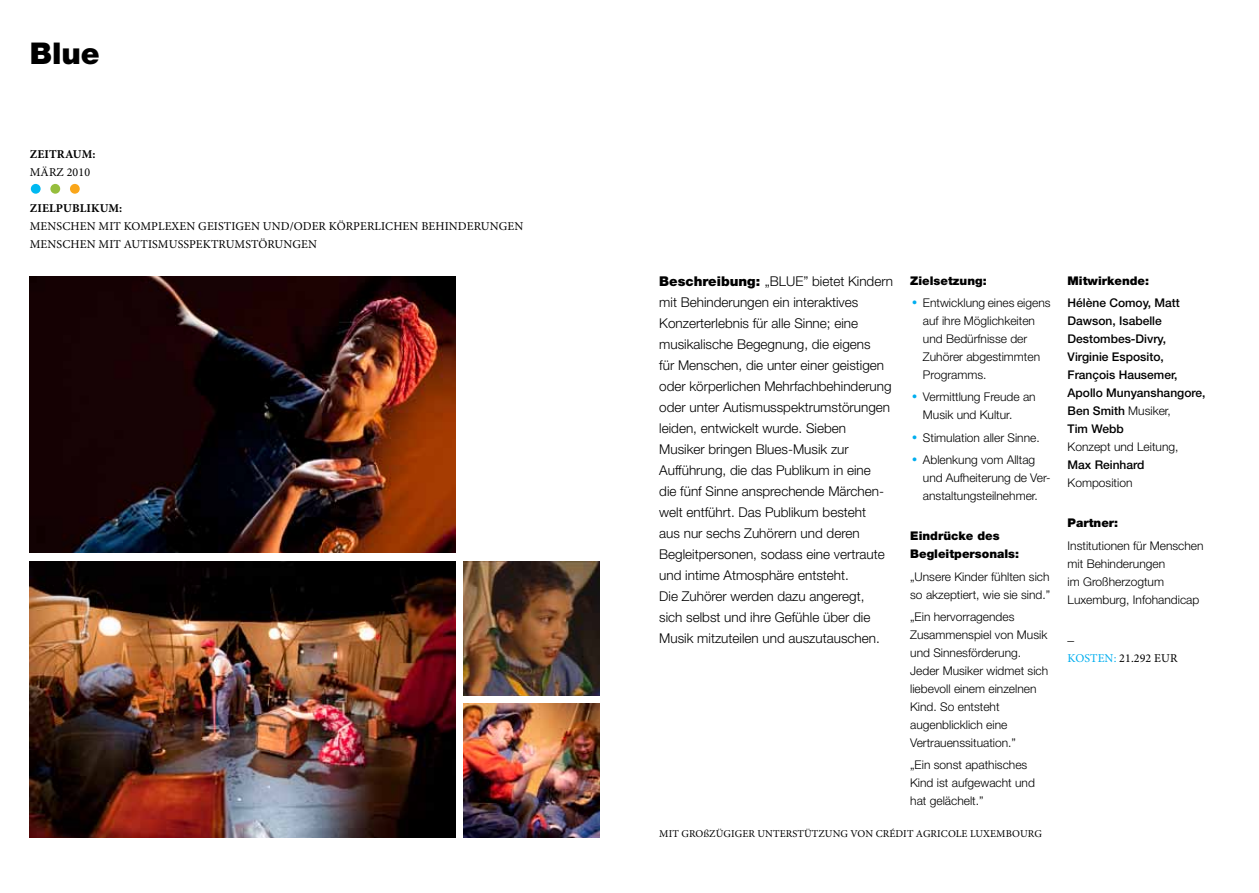
<style>
.page{position:relative;width:1259px;height:893px;background:#fff}
.page>*{position:absolute;margin:0;border:0;box-sizing:border-box;transform-origin:0 0}
.t1{font:900 30px "Helvetica Neue LT Std";color:#000}
.t2{font:300 13.5px/21px "Helvetica Neue LT Std";color:#000}
.t3{font:300 12px/18px "Helvetica Neue LT Std";color:#000}
.t4{font:500 12px/18px "Helvetica Neue LT Std";color:#000}
.t5{font:12px/18px "Minion Pro";letter-spacing:.01em;color:#000}
.t6{font:900 12px/18px "Helvetica Neue LT Std";color:#000}
.t7{font:700 12px "Minion Pro";letter-spacing:.01em;color:#000}
.t8{font:10.5px "Minion Pro";letter-spacing:.01em;color:#000}
.s1{font-weight:900}
.s2{font-family:"Bauhaus 93";font-weight:400;font-size:13.5px;color:#00aeef}
.s3{font-weight:300}
.s4{color:#00aeef}
</style>
<div class="page">
<img style="left:30px;top:561px;width:425px;height:277px">
<img style="left:30px;top:276px;width:425px;height:277px">
<img style="left:463px;top:561px;width:137px;height:134px">
<img style="left:463px;top:704px;width:137px;height:134px">
<div style="left:31px;top:184px;width:10px;height:10px;background:#00b9f1;border-radius:50%"></div>
<div style="left:50px;top:184px;width:10px;height:10px;background:#96be3d;border-radius:50%"></div>
<div style="left:70px;top:184px;width:10px;height:10px;background:#faa61a;border-radius:50%"></div>
<h1 class="t1" style="left:30px;top:35px;width:72px">Blue</h1>
<p class="t7" style="left:30px;top:147px;width:67px">ZEITRAUM:</p>
<p class="t5" style="left:30px;top:163px;width:62px">MÄRZ 2010</p>
<p class="t7" style="left:30px;top:201px;width:94px">ZIELPUBLIKUM:</p>
<p class="t5" style="left:30px;top:217px;width:495px">MENSCHEN MIT KOMPLEXEN GEISTIGEN UND/ODER KÖRPERLICHEN BEHINDERUNGEN<br>MENSCHEN MIT AUTISMUSSPEKTRUMSTÖRUNGEN</p>
<p class="t2" style="left:659px;top:270px;width:235px"><span class="s1">Beschreibung:</span> „BLUE” bietet Kindern mit Behinderungen ein interaktives Konzerterlebnis für alle Sinne; eine musikalische Begegnung, die eigens<br>für Menschen, die unter einer geistigen oder körperlichen Mehrfachbehinderung oder unter Autismusspektrumstörungen leiden, entwickelt wurde. Sieben Musiker bringen Blues-Musik zur Aufführung, die das Publikum in eine<br>die fünf Sinne ansprechende Märchen&shy;welt entführt. Das Publikum besteht<br>aus nur sechs Zuhörern und deren Begleitpersonen, sodass eine vertraute und intime Atmosphäre entsteht.<br>Die Zuhörer werden dazu angeregt,<br>sich selbst und ihre Gefühle über die Musik mitzuteilen und auszutauschen.</p>
<p class="t6" style="left:910px;top:272px;width:78px">Zielsetzung:</p>
<p class="t3" style="left:923px;top:294px;width:129px;text-indent:-13px"><span class="s2">•</span> Entwicklung eines eigens auf ihre Möglichkeiten und Bedürfnisse der<br>Zuhörer abgestimmten<br>Programms.</p>
<p class="t3" style="left:923px;top:388px;width:114px;text-indent:-13px"><span class="s2">•</span> Vermittlung Freude an<br>Musik und Kultur.</p>
<p class="t3" style="left:910px;top:428px;width:131px"><span class="s2">•</span> Stimulation aller Sinne.</p>
<p class="t3" style="left:923px;top:450px;width:129px;text-indent:-13px"><span class="s2">•</span> Ablenkung vom Alltag und Aufheiterung de Ver&shy;anstaltungsteilnehmer.</p>
<p class="t6" style="left:910px;top:527px;width:110px">Eindrücke des<br>Begleitpersonals:</p>
<p class="t3" style="left:910px;top:567px;width:142px">„Unsere Kinder fühlten sich so akzeptiert, wie sie sind.”</p>
<p class="t3" style="left:910px;top:607px;width:140px">„Ein hervorragendes<br>Zusammenspiel von Musik und Sinnesförderung.<br>Jeder Musiker widmet sich liebevoll einem einzelnen<br>Kind. So entsteht augenblicklich eine<br>Vertrauenssituation.”</p>
<p class="t3" style="left:910px;top:755px;width:126px">„Ein sonst apathisches<br>Kind ist aufgewacht und hat gelächelt.”</p>
<p class="t8" style="left:659px;top:826px;width:384px">MIT GROßZÜGIGER UNTERSTÜTZUNG VON CRÉDIT AGRICOLE LUXEMBOURG</p>
<p class="t6" style="left:1067px;top:272px;width:83px">Mitwirkende:</p>
<p class="t4" style="left:1067px;top:294px;width:139px">Hélène Comoy, Matt<br>Dawson, Isabelle<br>Destombes-Divry,<br>Virginie Esposito,<br>François Hausemer,<br>Apollo Munyanshangore,<br>Ben Smith <span class="s3">Musiker,<br></span>Tim Webb</p>
<p class="t3" style="left:1067px;top:438px;width:112px">Konzept und Leitung,</p>
<p class="t4" style="left:1067px;top:456px;width:78px">Max Reinhard</p>
<p class="t3" style="left:1067px;top:474px;width:66px">Komposition</p>
<p class="t6" style="left:1067px;top:514px;width:52px">Partner:</p>
<p class="t3" style="left:1067px;top:536px;width:137px">Institutionen für Menschen mit Behinderungen<br>im Großherzogtum<br>Luxemburg, Infohandicap</p>
<p class="t2" style="left:1067px;top:624px;width:8px">_</p>
<p class="t5" style="left:1067px;top:649px;width:96px"><span class="s4">KOSTEN:</span> 21.292 EUR</p>
</div>
